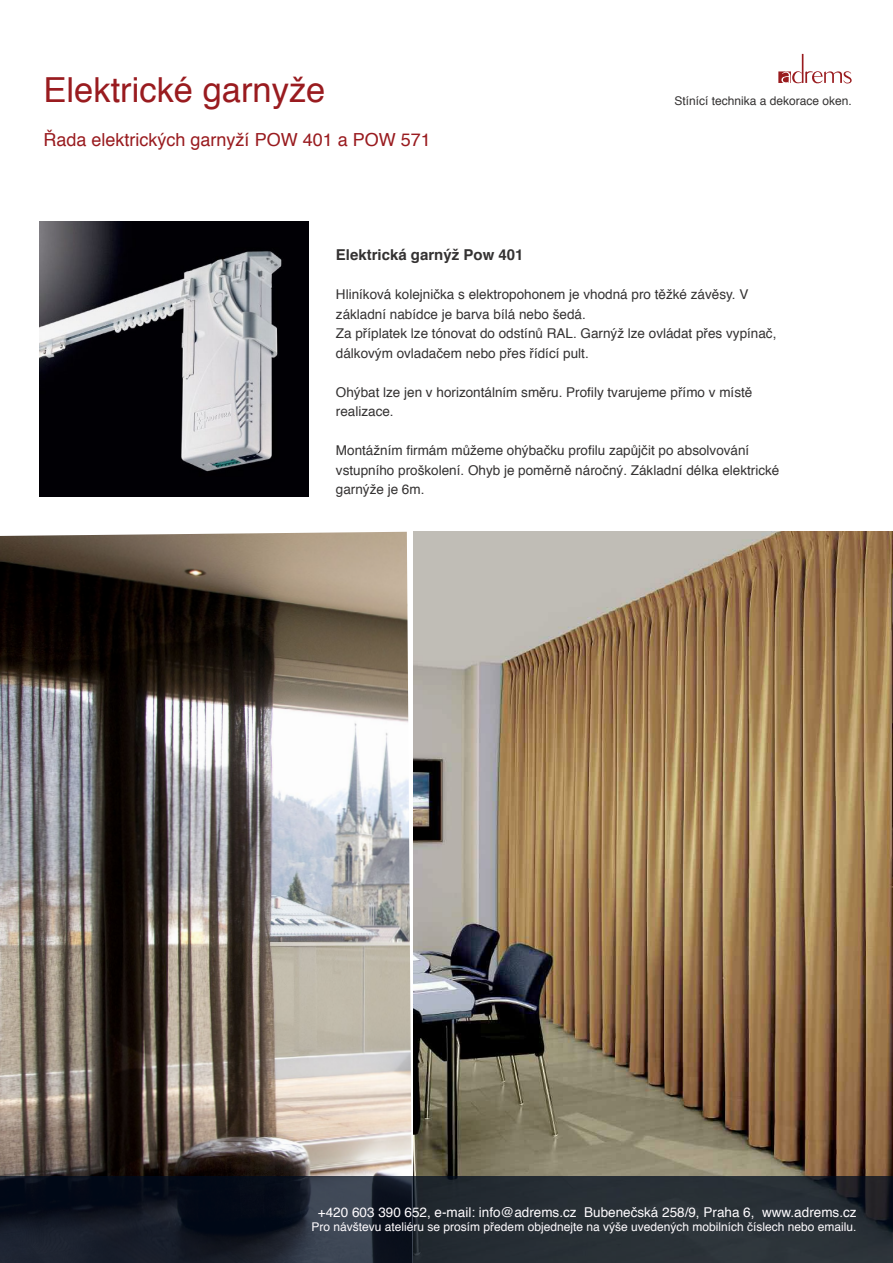
<style>
.page{position:relative;width:893px;height:1263px;background:#fff}
.page>*{position:absolute;margin:0;border:0;box-sizing:border-box;transform-origin:0 0}
.t1{font:34.5px "Helvetica";color:#991b1f}
.t2{font:18px "Helvetica";color:#991b1f}
.t3{font:700 15px "Helvetica";color:#343232}
.t4{font:13.5px/19.5px "Helvetica";color:#343232}
.t5{font:13.5px "Helvetica";color:#fffcff}
.t6{font:12px "Helvetica";color:#fffcff}
.t7{font:12px "Helvetica";color:#343232}
</style>
<div class="page">
<img style="left:39px;top:222px;width:269px;height:275px">
<img style="left:414px;top:531px;width:479px;height:645px">
<img style="left:0;top:532px;width:412px;height:644px">
<svg style="left:778px;top:54px;width:74px;height:30px"></svg>
<svg style="left:0;top:1176px;width:893px;height:87px;background:#1e252e"></svg>
<h1 class="t1" style="left:44px;top:64px;width:283px">Elektrické garnyže</h1>
<h2 class="t2" style="left:44px;top:125px;width:389px">Řada elektrických garnyží POW 401 a POW 571</h2>
<p class="t7" style="left:674px;top:91px;width:179px">Stínící technika a dekorace oken.</p>
<p class="t3" style="left:336px;top:243px;width:189px">Elektrická garnýž Pow 401</p>
<p class="t4" style="left:336px;top:285px;width:442px">Hliníková kolejnička s elektropohonem je vhodná pro těžké závěsy. V základní nabídce je barva bílá nebo šedá.<br>Za příplatek lze tónovat do odstínů RAL. Garnýž lze ovládat přes vypínač, dálkovým ovladačem nebo přes řídící pult.</p>
<p class="t4" style="left:336px;top:382px;width:418px">Ohýbat lze jen v horizontálním směru. Profily tvarujeme přímo v místě realizace.</p>
<p class="t4" style="left:336px;top:441px;width:445px">Montážním firmám můžeme ohýbačku profilu zapůjčit po absolvování vstupního proškolení. Ohyb je poměrně náročný. Základní délka elektrické garnýže je 6m.</p>
<p class="t5" style="left:318px;top:1202px;width:540px">+420 603 390 652, e-mail: info@adrems.cz Bubenečská 258/9, Praha 6, www.adrems.cz</p>
<p class="t6" style="left:312px;top:1218px;width:546px">Pro návštevu ateliéru se prosím předem objednejte na výše uvedených mobilních číslech nebo emailu.</p>
</div>
